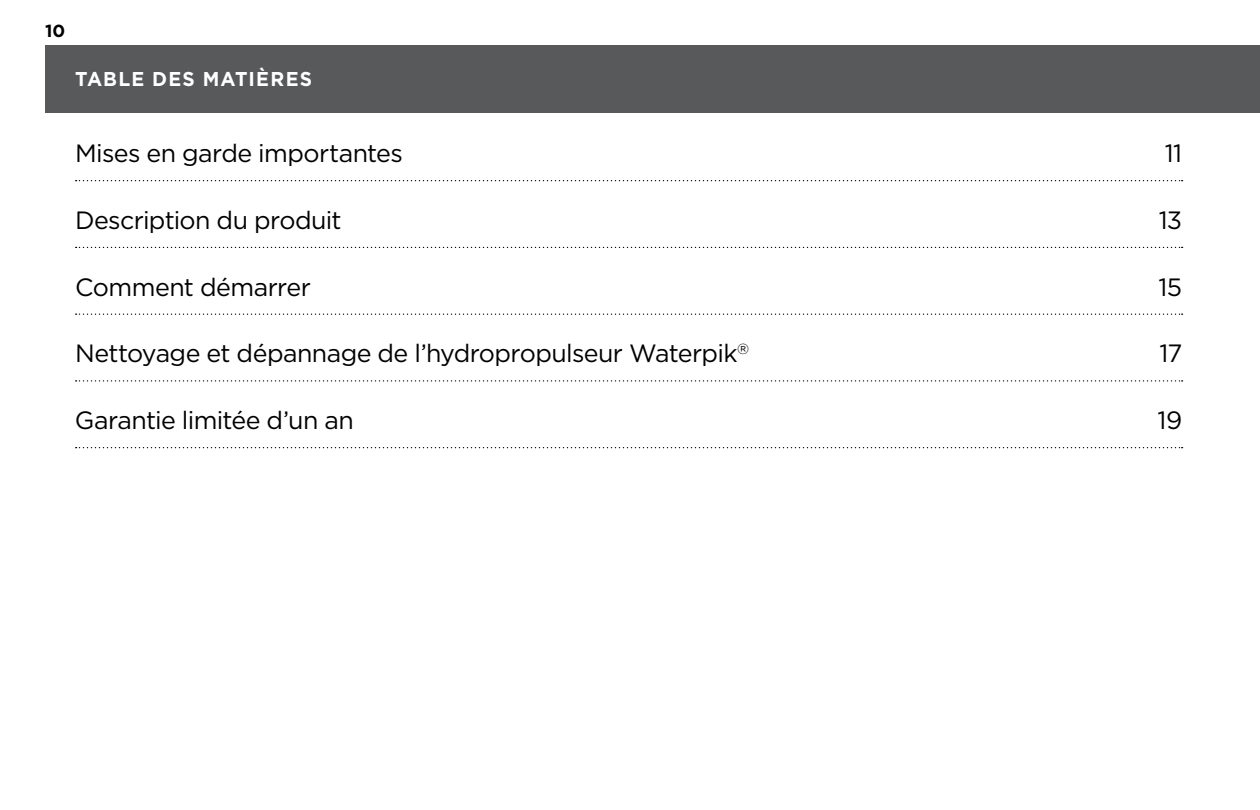
<style>
.page{position:relative;width:1260px;height:810px;background:#fff}
.page>*{position:absolute;margin:0;border:0;box-sizing:border-box;transform-origin:0 0}
.t1{font:25px "Gotham";letter-spacing:-.025em;color:#000}
.t2{font:700 20px "Gotham";letter-spacing:.065em;color:#fff;scale:.96 1}
.t3{font:700 17.5px "Gotham";color:#000}
</style>
<div class="page">
<div style="left:45px;top:45px;width:1215px;height:67px;background:#58595b"></div>
<svg style="left:76px;top:180px;width:1107px;height:1px"></svg>
<svg style="left:76px;top:247px;width:1107px;height:1px"></svg>
<svg style="left:76px;top:314px;width:1107px;height:1px"></svg>
<svg style="left:76px;top:380px;width:1107px;height:2px"></svg>
<svg style="left:76px;top:447px;width:1107px;height:1px"></svg>
<p class="t3" style="left:45px;top:21px;width:22px">10</p>
<p class="t2" style="left:75px;top:67px;width:249px">TABLE DES MATIÈRES</p>
<p class="t1" style="left:75px;top:139px;width:329px">Mises en garde importantes</p>
<p class="t1" style="left:1165px;top:139px;width:19px">11</p>
<p class="t1" style="left:75px;top:206px;width:268px">Description du produit</p>
<p class="t1" style="left:1159px;top:206px;width:25px">13</p>
<p class="t1" style="left:75px;top:273px;width:237px">Comment démarrer</p>
<p class="t1" style="left:1158px;top:273px;width:25px">15</p>
<p class="t1" style="left:75px;top:340px;width:676px">Nettoyage et dépannage de l’hydropropulseur Waterpik<sup>®</sup></p>
<p class="t1" style="left:1159px;top:340px;width:24px">17</p>
<p class="t1" style="left:75px;top:406px;width:280px">Garantie limitée d’un an</p>
<p class="t1" style="left:1157px;top:406px;width:26px">19</p>
</div>
